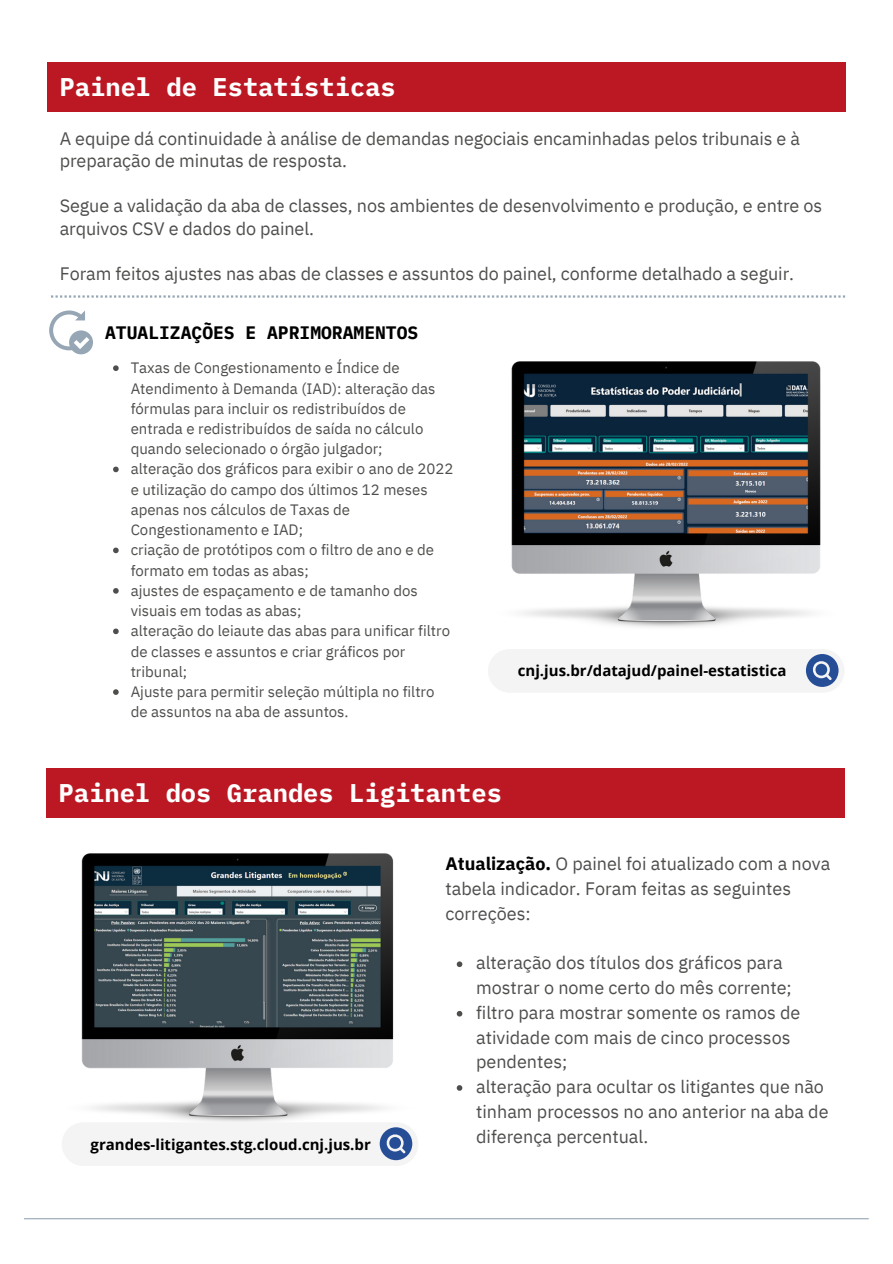
<style>
.page{position:relative;width:893px;height:1264px;background:#fff}
.page>*{position:absolute;margin:0;border:0;box-sizing:border-box;transform-origin:0 0}
.t1{font:700 25.5px "IBM Plex Mono";color:#fff}
.t2{font:18px/24.8px "IBM Plex Sans";color:#4e4e4c}
.t3{font:700 18px "IBM Plex Mono";color:#000}
.t4{font:15px/20.2px "IBM Plex Sans";color:#4e4e4c}
.t5{font:700 15px "Open Sans";color:#000}
.s1{font-weight:700;color:#000}
</style>
<div class="page">
<hr style="left:24px;top:1218px;width:844px;height:1px;background:#96a6b4">
<div style="left:47px;top:63px;width:798px;height:49px;background:#bc1823"></div>
<img style="left:511px;top:361px;width:310px;height:266px">
<div style="left:46px;top:768px;width:798px;height:50px;background:#bc1823"></div>
<svg style="left:456px;top:961px;width:6px;height:6px"></svg>
<svg style="left:456px;top:1011px;width:6px;height:5px"></svg>
<svg style="left:456px;top:1085px;width:6px;height:5px"></svg>
<img style="left:81px;top:853px;width:313px;height:269px">
<div style="left:62px;top:1122px;width:356px;height:43px;background:#f4f4f4;border-radius:22px"></div>
<div style="left:379px;top:1127px;width:33px;height:33px;background:#264e96;border-radius:50%"></div>
<svg style="left:386px;top:1134px;width:19px;height:19px"></svg>
<svg style="left:49px;top:310px;width:44px;height:44px"></svg>
<div style="left:488px;top:649px;width:356px;height:43px;background:#f4f4f4;border-radius:22px"></div>
<div style="left:805px;top:654px;width:33px;height:33px;background:#264e96;border-radius:50%"></div>
<svg style="left:813px;top:661px;width:18px;height:19px"></svg>
<svg style="left:113px;top:365px;width:6px;height:6px"></svg>
<svg style="left:113px;top:466px;width:6px;height:6px"></svg>
<svg style="left:113px;top:547px;width:6px;height:6px"></svg>
<svg style="left:113px;top:588px;width:6px;height:5px"></svg>
<svg style="left:113px;top:628px;width:6px;height:6px"></svg>
<svg style="left:113px;top:689px;width:6px;height:6px"></svg>
<svg style="left:51px;top:295px;width:794px;height:3px"></svg>
<h1 class="t1" style="left:59px;top:70px;width:338px">Painel de Estatísticas</h1>
<p class="t2" style="left:60px;top:127px;width:741px;line-height:22.5px">A equipe dá continuidade à análise de demandas negociais encaminhadas pelos tribunais e à preparação de minutas de resposta.</p>
<p class="t2" style="left:60px;top:194px;width:764px;line-height:22.5px">Segue a validação da aba de classes, nos ambientes de desenvolvimento e produção, e entre os arquivos CSV e dados do painel.</p>
<p class="t2" style="left:60px;top:260px;width:735px">Foram feitos ajustes nas abas de classes e assuntos do painel, conforme detalhado a seguir.</p>
<p class="t3" style="left:105px;top:321px;width:314px">ATUALIZAÇÕES E APRIMORAMENTOS</p>
<p class="t4" style="left:131px;top:357px;width:324px">Taxas de Congestionamento e Índice de Atendimento à Demanda (IAD): alteração das fórmulas para incluir os redistribuídos de entrada e redistribuídos de saída no cálculo quando selecionado o órgão julgador;<br>alteração dos gráficos para exibir o ano de 2022 e utilização do campo dos últimos 12 meses apenas nos cálculos de Taxas de Congestionamento e IAD;<br>criação de protótipos com o filtro de ano e de formato em todas as abas;<br>ajustes de espaçamento e de tamanho dos visuais em todas as abas;<br>alteração do leiaute das abas para unificar filtro de classes e assuntos e criar gráficos por tribunal;<br>Ajuste para permitir seleção múltipla no filtro de assuntos na aba de assuntos.</p>
<p class="t5" style="left:518px;top:660px;width:270px">cnj.jus.br/datajud/painel-estatistica</p>
<h1 class="t1" style="left:59px;top:776px;width:445px">Painel dos Grandes Ligitantes</h1>
<p class="t5" style="left:91px;top:1133px;width:282px">grandes-litigantes.stg.cloud.cnj.jus.br</p>
<p class="t2" style="left:445px;top:851px;width:386px"><span class="s1">Atualização.</span> O painel foi atualizado com a nova tabela indicador. Foram feitas as seguintes correções:</p>
<p class="t2" style="left:476px;top:950px;width:354px">alteração dos títulos dos gráficos para mostrar o nome certo do mês corrente; filtro para mostrar somente os ramos de atividade com mais de cinco processos pendentes;<br>alteração para ocultar os litigantes que não tinham processos no ano anterior na aba de diferença percentual.</p>
</div>
